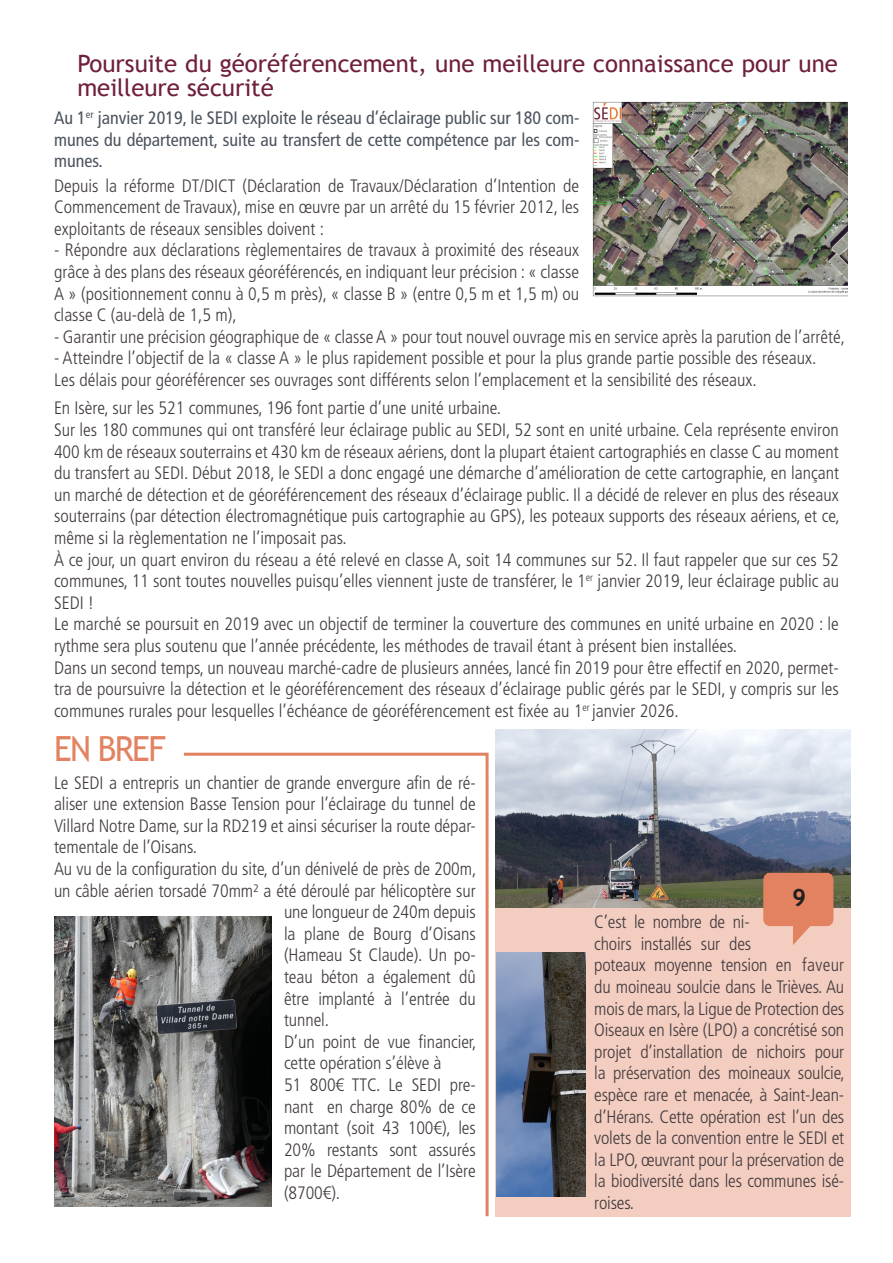
<style>
.page{position:relative;width:893px;height:1263px;background:#fff}
.page>*{position:absolute;margin:0;border:0;box-sizing:border-box;transform-origin:0 0}
.t1{font:34.65px "Trebuchet MS";letter-spacing:-.05em;color:#e28261;scale:.95 1}
.t2{font:24px/24px "Trebuchet MS";color:#6f1f3d}
.t3{font:700 24px "Trebuchet MS";color:#231f20}
.t4{font:300 condensed 18px/21.6px "Frutiger LT";color:#423b3f;text-align:justify}
.t5{font:condensed 18px/21.6px "Frutiger LT";color:#4b535d;text-align:justify}
</style>
<div class="page">
<div style="left:495px;top:908px;width:356px;height:308px;background:#f3cdc0"></div>
<img style="left:496px;top:952px;width:90px;height:244px">
<svg style="left:181px;top:752px;width:308px;height:465px"></svg>
<img style="left:54px;top:917px;width:217px;height:289px">
<img style="left:495px;top:730px;width:356px;height:178px">
<svg style="left:759px;top:868px;width:79px;height:77px"></svg>
<img style="left:592px;top:102px;width:255px;height:195px">
<p class="t2" style="left:77px;top:51px;width:762px">Poursuite du géoréférencement, une meilleure connaissance pour une meilleure sécurité</p>
<p class="t5" style="left:54px;top:107px;width:527px">Au 1<sup>er</sup> janvier 2019, le SEDI exploite le réseau d’éclairage public sur 180 com&shy;munes du département, suite au transfert de cette compétence par les com&shy;munes.</p>
<p class="t4" style="left:54px;top:175px;width:527px">Depuis la réforme DT/DICT (Déclaration de Travaux/Déclaration d’Intention de Commencement de Travaux), mise en œuvre par un arrêté du 15 février 2012, les exploitants de réseaux sensibles doivent :</p>
<p class="t4" style="left:54px;top:240px;width:527px">- Répondre aux déclarations règlementaires de travaux à proximité des réseaux grâce à des plans des réseaux géoréférencés, en indiquant leur précision : « classe A » (positionnement connu à 0,5 m près), « classe B » (entre 0,5 m et 1,5 m) ou classe C (au-delà de 1,5 m),</p>
<p class="t4" style="left:54px;top:326px;width:793px">- Garantir une précision géographique de « classe A » pour tout nouvel ouvrage mis en service après la parution de l’arrêté,</p>
<p class="t4" style="left:54px;top:348px;width:764px">- Atteindre l’objectif de la « classe A » le plus rapidement possible et pour la plus grande partie possible des réseaux.</p>
<p class="t4" style="left:54px;top:369px;width:704px">Les délais pour géoréférencer ses ouvrages sont différents selon l’emplacement et la sensibilité des réseaux.</p>
<p class="t4" style="left:54px;top:397px;width:449px">En Isère, sur les 521 communes, 196 font partie d’une unité urbaine.</p>
<p class="t4" style="left:54px;top:419px;width:787px">Sur les 180 communes qui ont transféré leur éclairage public au SEDI, 52 sont en unité urbaine. Cela représente environ 400 km de réseaux souterrains et 430 km de réseaux aériens, dont la plupart étaient cartographiés en classe C au moment du transfert au SEDI. Début 2018, le SEDI a donc engagé une démarche d’amélioration de cette cartographie, en lançant un marché de détection et de géoréférencement des réseaux d’éclairage public. Il a décidé de relever en plus des réseaux souterrains (par détection électromagnétique puis cartographie au GPS), les poteaux supports des réseaux aériens, et ce, même si la règlementation ne l’imposait pas.</p>
<p class="t4" style="left:54px;top:549px;width:786px">À ce jour, un quart environ du réseau a été relevé en classe A, soit 14 communes sur 52. Il faut rappeler que sur ces 52 communes, 11 sont toutes nouvelles puisqu’elles viennent juste de transférer, le 1<sup>er</sup> janvier 2019, leur éclairage public au SEDI !</p>
<p class="t4" style="left:54px;top:613px;width:786px">Le marché se poursuit en 2019 avec un objectif de terminer la couverture des communes en unité urbaine en 2020 : le rythme sera plus soutenu que l’année précédente, les méthodes de travail étant à présent bien installées.</p>
<p class="t4" style="left:54px;top:657px;width:786px">Dans un second temps, un nouveau marché-cadre de plusieurs années, lancé fin 2019 pour être effectif en 2020, permet&shy;tra de poursuivre la détection et le géoréférencement des réseaux d’éclairage public gérés par le SEDI, y compris sur les communes rurales pour lesquelles l’échéance de géoréférencement est fixée au 1<sup>er</sup> janvier 2026.</p>
<p class="t1" style="left:54px;top:727px;width:119px">EN BREF</p>
<p class="t4" style="left:54px;top:772px;width:423px">Le SEDI a entrepris un chantier de grande envergure afin de ré&shy;aliser une extension Basse Tension pour l’éclairage du tunnel de Villard Notre Dame, sur la RD219 et ainsi sécuriser la route dépar&shy;tementale de l’Oisans.</p>
<p class="t4" style="left:54px;top:858px;width:424px">Au vu de la configuration du site, d’un dénivelé de près de 200m,</p>
<p class="t4" style="left:54px;top:880px;width:423px">un câble aérien torsadé 70mm² a été déroulé par hélicoptère sur</p>
<p class="t4" style="left:284px;top:901px;width:193px">une longueur de 240m depuis</p>
<p class="t4" style="left:284px;top:923px;width:193px">la plane de Bourg d’Oisans</p>
<p class="t4" style="left:284px;top:944px;width:193px">(Hameau St Claude). Un po-</p>
<p class="t4" style="left:284px;top:966px;width:193px">teau béton a également dû</p>
<p class="t4" style="left:284px;top:988px;width:193px">être implanté à l’entrée du</p>
<p class="t4" style="left:284px;top:1009px;width:47px">tunnel.</p>
<p class="t4" style="left:284px;top:1031px;width:194px">D’un point de vue financier, cette opération s’élève à</p>
<p class="t4" style="left:284px;top:1074px;width:193px">51 800€ TTC. Le SEDI pre&shy;nant en charge 80% de ce montant (soit 43 100€), les 20% restants sont assurés par le Département de l’Isère (8700€).</p>
<p class="t3" style="left:792px;top:882px;width:16px">9</p>
<p class="t4" style="left:594px;top:911px;width:252px;text-align:left">C’est le nombre de ni-<br>choirs installés sur des<br>poteaux moyenne tension en faveur du moineau soulcie dans le Trièves. Au mois de mars, la Ligue de Protection des Oiseaux en Isère (LPO) a concrétisé son projet d’installation de nichoirs pour la préservation des moineaux soulcie, espèce rare et menacée, à Saint-Jean&shy;d’Hérans. Cette opération est l’un des volets de la convention entre le SEDI et la LPO, œuvrant pour la préservation de la biodiversité dans les communes isé&shy;roises.</p>
</div>
